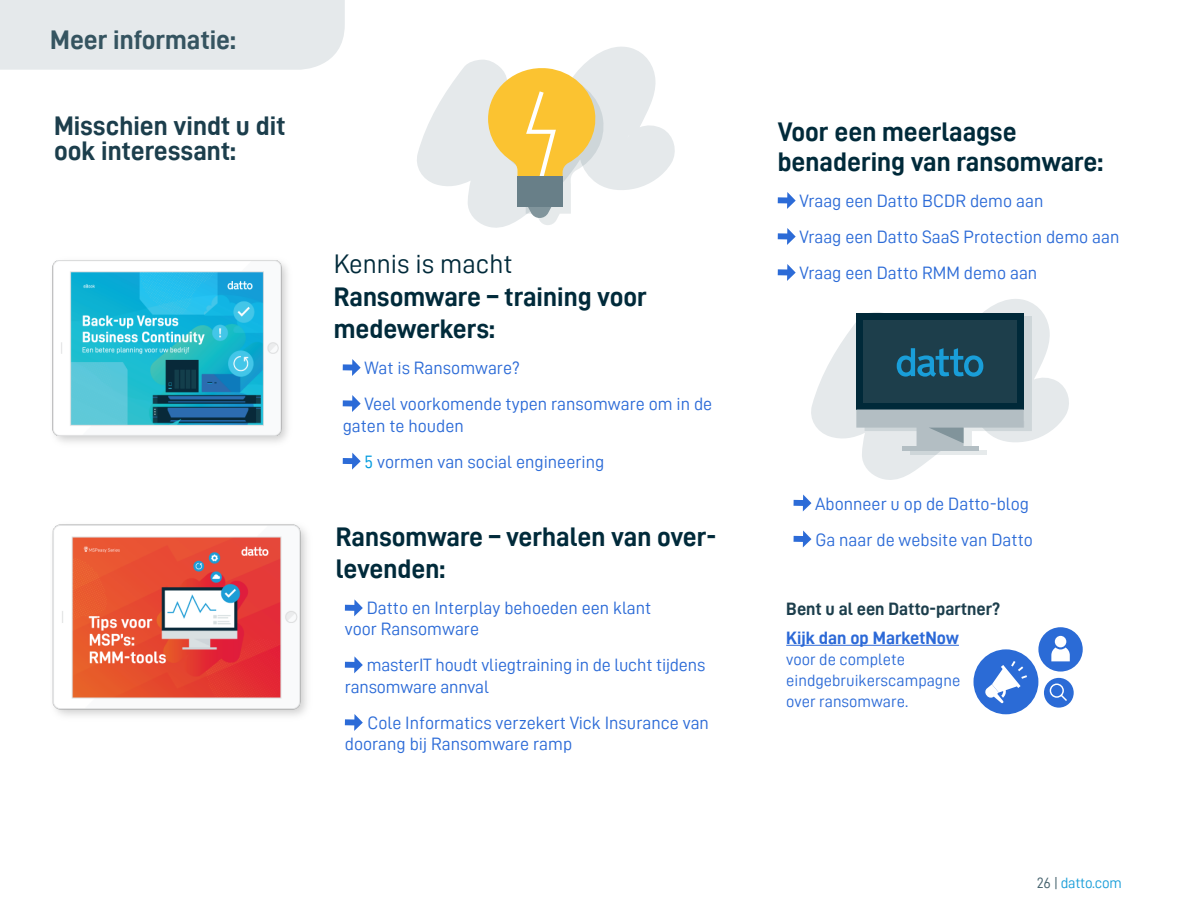
<style>
.page{position:relative;width:1188px;height:918px;background:#fff}
.page>*{position:absolute;margin:0;border:0;box-sizing:border-box;transform-origin:0 0}
.t1{font:700 27px/32.4px "Datto DIN";color:#002a3a}
.t2{font:700 27px/25.5px "Datto DIN";color:#1c3e4c}
.t3{font:700 27px "Datto DIN";color:#355460}
.t4{font:27px "Datto DIN";color:#002a3a}
.t5{font:18px/36px "Datto DIN";color:#2c6bd7}
.t6{font:700 18px "Datto DIN";color:#1c3e4c}
.t7{font:700 18px "Datto DIN";color:#2c69d7}
.t8{font:16.5px/21px "Datto DIN";color:#2c6bd7}
.t9{font:15px "Datto DIN";letter-spacing:-.02em;color:#199ed9}
.s1{color:#009bde}
.s2{color:#496570}
</style>
<div class="page">
<svg style="left:417px;top:47px;width:258px;height:181px;fill:#e5e9eb"></svg>
<svg style="left:811px;top:299px;width:258px;height:181px"></svg>
<svg style="left:343px;top:359px;width:18px;height:17px"></svg>
<svg style="left:343px;top:395px;width:18px;height:17px"></svg>
<svg style="left:343px;top:453px;width:18px;height:17px"></svg>
<svg style="left:778px;top:192px;width:18px;height:17px"></svg>
<svg style="left:778px;top:228px;width:18px;height:17px"></svg>
<svg style="left:778px;top:264px;width:18px;height:17px"></svg>
<svg style="left:794px;top:495px;width:17px;height:16px"></svg>
<svg style="left:794px;top:531px;width:17px;height:16px"></svg>
<svg style="left:488px;top:65px;width:118px;height:160px"></svg>
<div style="left:518px;top:176px;width:45px;height:30px;background:#687f88"></div>
<div style="left:865px;top:316px;width:167px;height:97px;background:#ced6d9"></div>
<svg style="left:910px;top:450px;width:76px;height:5px"></svg>
<div style="left:856px;top:313px;width:168px;height:97px;background:#002939"></div>
<hr style="left:902px;top:447px;width:76px;height:4px;background:#b3bec3">
<svg style="left:856px;top:410px;width:176px;height:40px"></svg>
<div style="left:863px;top:320px;width:154px;height:83px;background:#1d3e4b"></div>
<svg style="left:897px;top:348px;width:86px;height:29px"></svg>
<hr style="left:786px;top:645px;width:173px;height:1px;background:#2c69d7">
<div style="left:974px;top:649px;width:64px;height:65px;background:#2b6bd6;border-radius:50%"></div>
<svg style="left:985px;top:661px;width:42px;height:42px"></svg>
<div style="left:1044px;top:678px;width:30px;height:30px;background:#2b6bd6;border-radius:50%"></div>
<svg style="left:1049px;top:683px;width:18px;height:18px"></svg>
<div style="left:1038px;top:627px;width:45px;height:45px;background:#2b6bd6;border-radius:50%"></div>
<div style="left:1055px;top:636px;width:11px;height:11px;background:#fff;border-radius:50%"></div>
<svg style="left:1051px;top:647px;width:19px;height:14px"></svg>
<svg style="left:345px;top:599px;width:18px;height:17px"></svg>
<svg style="left:345px;top:656px;width:18px;height:17px"></svg>
<svg style="left:345px;top:714px;width:18px;height:17px"></svg>
<img style="left:52px;top:524px;width:255px;height:192px">
<img style="left:52px;top:260px;width:236px;height:183px">
<div style="left:0;top:0;width:345px;height:70px;background:#e5e9eb"></div>
<h1 class="t3" style="left:50px;top:25px;width:187px">Meer informatie:</h1>
<h1 class="t2" style="left:54px;top:112px;width:233px">Misschien vindt u dit ook interessant:</h1>
<h1 class="t4" style="left:334px;top:249px;width:181px">Kennis is macht</h1>
<h1 class="t1" style="left:334px;top:280px;width:315px">Ransomware – training voor medewerkers:</h1>
<p class="t5" style="left:364px;top:350px;width:349px">Wat is Ransomware?<br>Veel voorkomende typen ransomware om in de</p>
<p class="t5" style="left:365px;top:407px;width:241px;text-indent:-22px">gaten te houden<br><span class="s1">5</span> vormen van social engineering</p>
<h1 class="t1" style="left:336px;top:520px;width:382px">Ransomware – verhalen van over&shy;levenden:</h1>
<p class="t5" style="left:345px;top:597px;width:308px;line-height:21px;text-indent:22px">Datto en Interplay behoeden een klant voor Ransomware</p>
<p class="t5" style="left:345px;top:654px;width:362px;line-height:21.6px;text-indent:22px">masterIT houdt vliegtraining in de lucht tijdens ransomware annval</p>
<p class="t5" style="left:345px;top:712px;width:366px;line-height:21px;text-indent:22px">Cole Informatics verzekert Vick Insurance van doorang bij Ransomware ramp</p>
<h1 class="t1" style="left:778px;top:116px;width:327px;line-height:30px">Voor een meerlaagse benadering van ransomware:</h1>
<p class="t5" style="left:799px;top:182px;width:322px">Vraag een Datto BCDR demo aan<br>Vraag een Datto SaaS Protection demo aan<br>Vraag een Datto RMM demo aan</p>
<p class="t5" style="left:815px;top:485px;width:219px">Abonneer u op de Datto-blog<br>Ga naar de website van Datto</p>
<p class="t6" style="left:786px;top:599px;width:216px">Bent u al een Datto-partner?</p>
<p class="t7" style="left:786px;top:628px;width:174px">Kijk dan op MarketNow</p>
<p class="t8" style="left:786px;top:648px;width:176px">voor de complete eindgebruikerscampagne over ransomware.</p>
<p class="t9" style="left:1037px;top:875px;width:86px"><span class="s2">26 |</span> datto.com</p>
</div>
